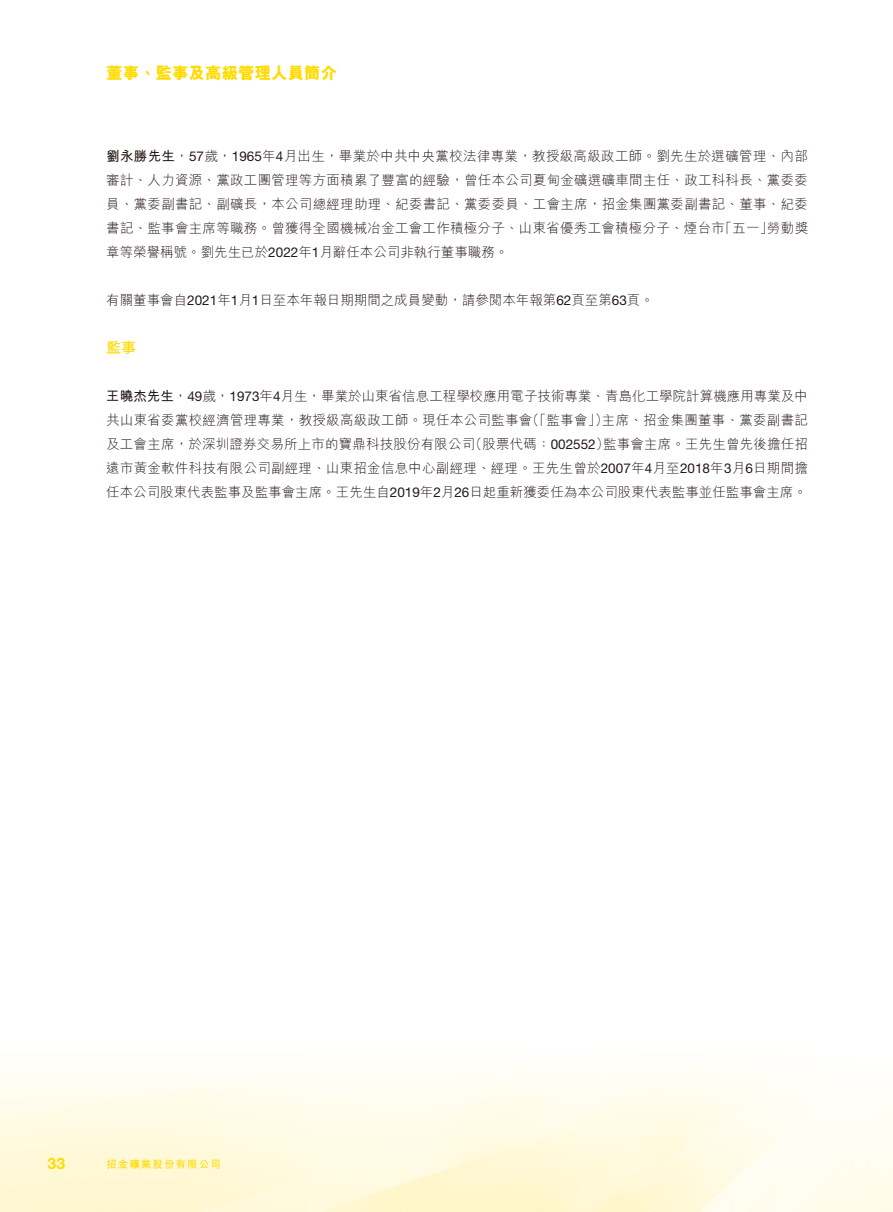
<style>
.page{position:relative;width:893px;height:1212px;background:#fff}
.page>*{position:absolute;margin:0;border:0;box-sizing:border-box;transform-origin:0 0}
.t1{font:16.5px "M Hei HK Xbold E Ten B5 H";color:#ffdb00}
.t2{font:700 15.75px "Helvetica Neue LT Std";color:#ffdb00}
.t3{font:15px "M Hei HK Bold E Ten B5 H";color:#ffdb00}
.t4{font:13.5px/24px "M Hei HK Light E Ten B5 H";color:#231916;text-align:justify}
.t5{font:10.5px "M Hei HK Bold E Ten B5 H";letter-spacing:.1em;color:#ffdb00}
.s1{font-family:"M Hei HK Bold E Ten B5 H"}
.s2{font-family:"Helvetica Neue LT Std"}
</style>
<div class="page">
<p class="t1" style="left:106px;top:66px;width:232px">董事、監事及高級管理人員簡介</p>
<p class="t4" style="left:106px;top:146px;width:703px"><span class="s1">劉永勝先生</span>，<span class="s2">57</span>歲，<span class="s2">1965</span>年<span class="s2">4</span>月出生，畢業於中共中央黨校法律專業，教授級高級政工師。劉先生於選礦管理、內部審計、人力資源、黨政工團管理等方面積累了豐富的經驗，曾任本公司夏甸金礦選礦車間主任、政工科科長、黨委委員、黨委副書記、副礦長，本公司總經理助理、紀委書記、黨委委員、工會主席，招金集團黨委副書記、董事、紀委書記、監事會主席等職務。曾獲得全國機械冶金工會工作積極分子、山東省優秀工會積極分子、煙台市「五一」勞動獎章等榮譽稱號。劉先生已於<span class="s2">2022</span>年<span class="s2">1</span>月辭任本公司非執行董事職務。</p>
<p class="t4" style="left:106px;top:290px;width:549px">有關董事會自<span class="s2">2021</span>年<span class="s2">1</span>月<span class="s2">1</span>日至本年報日期期間之成員變動，請參閱本年報第<span class="s2">62</span>頁至第<span class="s2">63</span>頁。</p>
<p class="t3" style="left:106px;top:341px;width:31px">監事</p>
<p class="t4" style="left:106px;top:386px;width:703px"><span class="s1">王曉杰先生</span>，<span class="s2">49</span>歲，<span class="s2">1973</span>年<span class="s2">4</span>月生，畢業於山東省信息工程學校應用電子技術專業、青島化工學院計算機應用專業及中共山東省委黨校經濟管理專業，教授級高級政工師。現任本公司監事會（「監事會」）主席、招金集團董事、黨委副書記及工會主席，於深圳證券交易所上市的寶鼎科技股份有限公司（股票代碼：<span class="s2">002552</span>）監事會主席。王先生曾先後擔任招遠市黃金軟件科技有限公司副經理、山東招金信息中心副經理、經理。王先生曾於<span class="s2">2007</span>年<span class="s2">4</span>月至<span class="s2">2018</span>年<span class="s2">3</span>月<span class="s2">6</span>日期間擔任本公司股東代表監事及監事會主席。王先生自<span class="s2">2019</span>年<span class="s2">2</span>月<span class="s2">26</span>日起重新獲委任為本公司股東代表監事並任監事會主席。</p>
<p class="t2" style="left:48px;top:1157px;width:19px">33</p>
<p class="t5" style="left:106px;top:1160px;width:116px">招金礦業股份有限公司</p>
</div>
